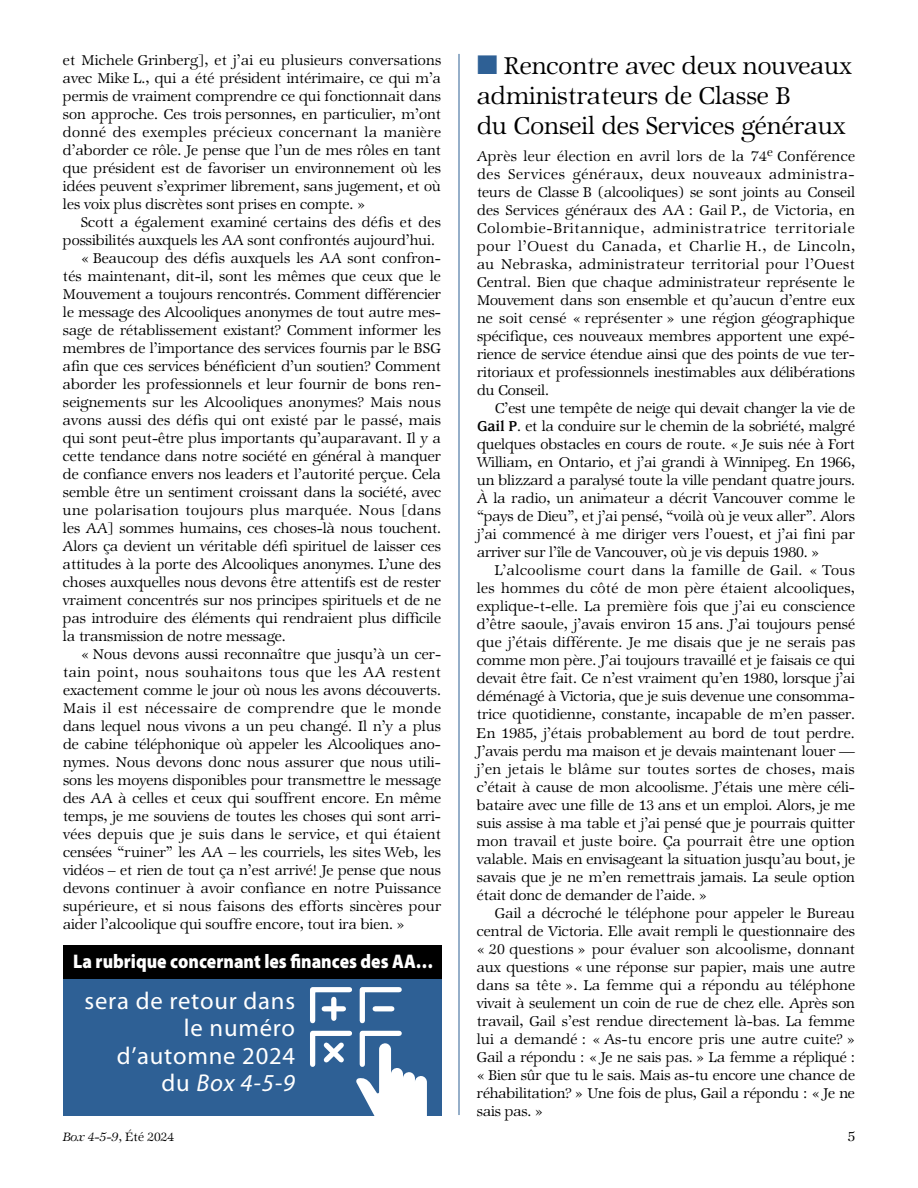
<style>
.page{position:relative;width:918px;height:1188px;background:#fff}
.page>*{position:absolute;margin:0;border:0;box-sizing:border-box;transform-origin:0 0}
.t1{font:300 27px/30px "Zapf Internatl IT Cby BT";color:#000}
.t2{font:24.45px/27px "Myriad Pro";letter-spacing:.03em;color:#fff;text-align:right}
.t3{font:900 19.8px "Myriad Pro";color:#fff;scale:.89 1}
.t4{font:300 15.75px/18px "Zapf Internatl IT Cby BT";color:#000;text-align:justify}
.t5{font:300 15.75px "Zapf Internatl IT Cby BT";letter-spacing:.035em;color:#000}
.t6{font:300 15.75px "Zapf Internatl IT Cby BT";letter-spacing:.02em;color:#000}
.t7{font:300 15.75px "Zapf Internatl IT Cby BT";letter-spacing:.03em;color:#000}
.t8{font:300 15px "Zapf Internatl IT Cby BT";color:#000}
.t9{font:italic 300 13.5px "Zapf Internatl IT Cby BT";color:#000}
.s1{font-style:italic}
.s2{color:#2e6095}
.s3{font-family:"Usherwood Std";font-weight:700}
.s4{font-style:normal}
</style>
<div class="page">
<hr style="left:459px;top:54px;width:1px;height:1061px;background:#2e6095">
<div style="left:63px;top:946px;width:378px;height:170px;background:#2e6095"></div>
<div style="left:63px;top:946px;width:378px;height:33px;background:#000"></div>
<svg style="left:310px;top:987px;width:117px;height:129px"></svg>
<p class="t4" style="left:63px;top:51px;width:380px">et Michele Grinberg], et j’ai eu plusieurs conversations avec Mike L., qui a été président intérimaire, ce qui m’a permis de vraiment comprendre ce qui fonctionnait dans son approche. Ces trois personnes, en particulier, m’ont donné des exemples précieux concernant la manière d’aborder ce rôle. Je pense que l’un de mes rôles en tant que président est de favoriser un environnement où les idées peuvent s’exprimer librement, sans jugement, et où les voix plus discrètes sont prises en compte. »</p>
<p class="t4" style="left:81px;top:213px;width:361px">Scott a également examiné certains des défis et des</p>
<p class="t4" style="left:63px;top:231px;width:374px">possibilités auxquels les AA sont confrontés aujourd’hui.</p>
<p class="t4" style="left:81px;top:249px;width:361px">« Beaucoup des défis auxquels les AA sont confron-</p>
<p class="t4" style="left:63px;top:267px;width:379px">tés maintenant, dit-il, sont les mêmes que ceux que le</p>
<p class="t4" style="left:63px;top:285px;width:380px">Mouvement a toujours rencontrés. Comment différencier</p>
<p class="t4" style="left:63px;top:303px;width:380px">le message des Alcooliques anonymes de tout autre mes-</p>
<p class="t4" style="left:63px;top:321px;width:380px">sage de rétablissement existant? Comment informer les</p>
<p class="t4" style="left:63px;top:339px;width:380px">membres de l’importance des services fournis par le BSG</p>
<p class="t4" style="left:63px;top:357px;width:380px">afin que ces services bénéficient d’un soutien? Comment</p>
<p class="t4" style="left:63px;top:375px;width:380px">aborder les professionnels et leur fournir de bons ren-</p>
<p class="t4" style="left:63px;top:393px;width:379px">seignements sur les Alcooliques anonymes? Mais nous</p>
<p class="t4" style="left:63px;top:411px;width:380px">avons aussi des défis qui ont existé par le passé, mais</p>
<p class="t4" style="left:63px;top:429px;width:380px">qui sont peut-être plus importants qu’auparavant. Il y a</p>
<p class="t4" style="left:63px;top:447px;width:380px">cette tendance dans notre société en général à manquer</p>
<p class="t4" style="left:63px;top:465px;width:380px">de confiance envers nos leaders et l’autorité perçue. Cela</p>
<p class="t4" style="left:63px;top:483px;width:380px">semble être un sentiment croissant dans la société, avec</p>
<p class="t7" style="left:63px;top:501px;width:379px">une polarisation toujours plus marquée. Nous [dans</p>
<p class="t4" style="left:63px;top:519px;width:380px">les AA] sommes humains, ces choses-là nous touchent.</p>
<p class="t4" style="left:63px;top:537px;width:379px">Alors ça devient un véritable défi spirituel de laisser ces</p>
<p class="t4" style="left:63px;top:555px;width:380px">attitudes à la porte des Alcooliques anonymes. L’une des</p>
<p class="t4" style="left:63px;top:573px;width:380px">choses auxquelles nous devons être attentifs est de rester</p>
<p class="t4" style="left:63px;top:591px;width:380px">vraiment concentrés sur nos principes spirituels et de ne</p>
<p class="t4" style="left:63px;top:609px;width:380px">pas introduire des éléments qui rendraient plus difficile</p>
<p class="t4" style="left:63px;top:627px;width:224px">la transmission de notre message.</p>
<p class="t4" style="left:81px;top:645px;width:362px">« Nous devons aussi reconnaître que jusqu’à un cer-</p>
<p class="t5" style="left:63px;top:663px;width:380px">tain point, nous souhaitons tous que les AA restent</p>
<p class="t4" style="left:63px;top:681px;width:380px">exactement comme le jour où nous les avons découverts.</p>
<p class="t5" style="left:63px;top:699px;width:380px">Mais il est nécessaire de comprendre que le monde</p>
<p class="t4" style="left:63px;top:717px;width:380px">dans lequel nous vivons a un peu changé. Il n’y a plus</p>
<p class="t4" style="left:63px;top:735px;width:379px">de cabine téléphonique où appeler les Alcooliques ano-</p>
<p class="t4" style="left:63px;top:753px;width:379px">nymes. Nous devons donc nous assurer que nous utili-</p>
<p class="t4" style="left:63px;top:771px;width:380px">sons les moyens disponibles pour transmettre le message</p>
<p class="t4" style="left:63px;top:789px;width:379px">des AA à celles et ceux qui souffrent encore. En même</p>
<p class="t4" style="left:63px;top:807px;width:379px">temps, je me souviens de toutes les choses qui sont arri-</p>
<p class="t6" style="left:63px;top:825px;width:380px">vées depuis que je suis dans le service, et qui étaient</p>
<p class="t4" style="left:63px;top:843px;width:380px">censées “ruiner” les AA – les courriels, les sites Web, les</p>
<p class="t4" style="left:63px;top:861px;width:380px">vidéos – et rien de tout ça n’est arrivé! Je pense que nous</p>
<p class="t4" style="left:63px;top:879px;width:380px">devons continuer à avoir confiance en notre Puissance</p>
<p class="t4" style="left:63px;top:897px;width:380px">supérieure, et si nous faisons des efforts sincères pour</p>
<p class="t4" style="left:63px;top:915px;width:343px">aider l’alcoolique qui souffre encore, tout ira bien. »</p>
<p class="t3" style="left:73px;top:950px;width:406px">La rubrique concernant les finances des AA…</p>
<h2 class="t2" style="left:85px;top:988px;width:212px">sera de retour dans le numéro d’automne 2024 du <span class="s1">Box 4-5-9</span></h2>
<h1 class="t1" style="left:477px;top:51px;width:376px"><span class="s2">■</span> Rencontre avec deux nouveaux administrateurs de Classe B<br>du Conseil des Services généraux</h1>
<p class="t4" style="left:477px;top:148px;width:380px">Après leur élection en avril lors de la 74<sup>e</sup> Conférence des Services généraux, deux nouveaux administra&shy;teurs de Classe B (alcooliques) se sont joints au Conseil des Services généraux des AA : Gail P., de Victoria, en Colombie-Britannique, administratrice territoriale pour l’Ouest du Canada, et Charlie H., de Lincoln, au Nebraska, administrateur territorial pour l’Ouest Central. Bien que chaque administrateur représente le Mouvement dans son ensemble et qu’aucun d’entre eux ne soit censé « représenter » une région géographique spécifique, ces nouveaux membres apportent une expé&shy;rience de service étendue ainsi que des points de vue ter&shy;ritoriaux et professionnels inestimables aux délibérations du Conseil.</p>
<p class="t4" style="left:477px;top:400px;width:380px;text-indent:18px">C’est une tempête de neige qui devait changer la vie de <span class="s3">Gail P</span>. et la conduire sur le chemin de la sobriété, malgré quelques obstacles en cours de route. « Je suis née à Fort William, en Ontario, et j’ai grandi à Winnipeg. En 1966, un blizzard a paralysé toute la ville pendant quatre jours.<br>À la radio, un animateur a décrit Vancouver comme le “pays de Dieu”, et j’ai pensé, “voilà où je veux aller”. Alors j’ai commencé à me diriger vers l’ouest, et j’ai fini par arriver sur l’île de Vancouver, où je vis depuis 1980. »</p>
<p class="t4" style="left:477px;top:562px;width:380px;text-indent:18px">L’alcoolisme court dans la famille de Gail. « Tous les hommes du côté de mon père étaient alcooliques, explique-t-elle. La première fois que j’ai eu conscience d’être saoule, j’avais environ 15 ans. J’ai toujours pensé que j’étais différente. Je me disais que je ne serais pas comme mon père. J’ai toujours travaillé et je faisais ce qui devait être fait. Ce n’est vraiment qu’en 1980, lorsque j’ai déménagé à Victoria, que je suis devenue une consomma&shy;trice quotidienne, constante, incapable de m’en passer.<br>En 1985, j’étais probablement au bord de tout perdre.<br>J’avais perdu ma maison et je devais maintenant louer — j’en jetais le blâme sur toutes sortes de choses, mais c’était à cause de mon alcoolisme. J’étais une mère céli&shy;bataire avec une fille de 13 ans et un emploi. Alors, je me suis assise à ma table et j’ai pensé que je pourrais quitter mon travail et juste boire. Ça pourrait être une option valable. Mais en envisageant la situation jusqu’au bout, je savais que je ne m’en remettrais jamais. La seule option était donc de demander de l’aide. »</p>
<p class="t4" style="left:477px;top:904px;width:380px;text-indent:18px">Gail a décroché le téléphone pour appeler le Bureau central de Victoria. Elle avait rempli le questionnaire des « 20 questions » pour évaluer son alcoolisme, donnant aux questions « une réponse sur papier, mais une autre dans sa tête ». La femme qui a répondu au téléphone vivait à seulement un coin de rue de chez elle. Après son travail, Gail s’est rendue directement là-bas. La femme lui a demandé : « As-tu encore pris une autre cuite? » Gail a répondu : « Je ne sais pas. » La femme a répliqué : « Bien sûr que tu le sais. Mais as-tu encore une chance de réhabilitation? » Une fois de plus, Gail a répondu : « Je ne sais pas. »</p>
<p class="t9" style="left:63px;top:1129px;width:113px">Box 4-5-9, <span class="s4">Été 2024</span></p>
<p class="t8" style="left:848px;top:1128px;width:9px">5</p>
</div>
